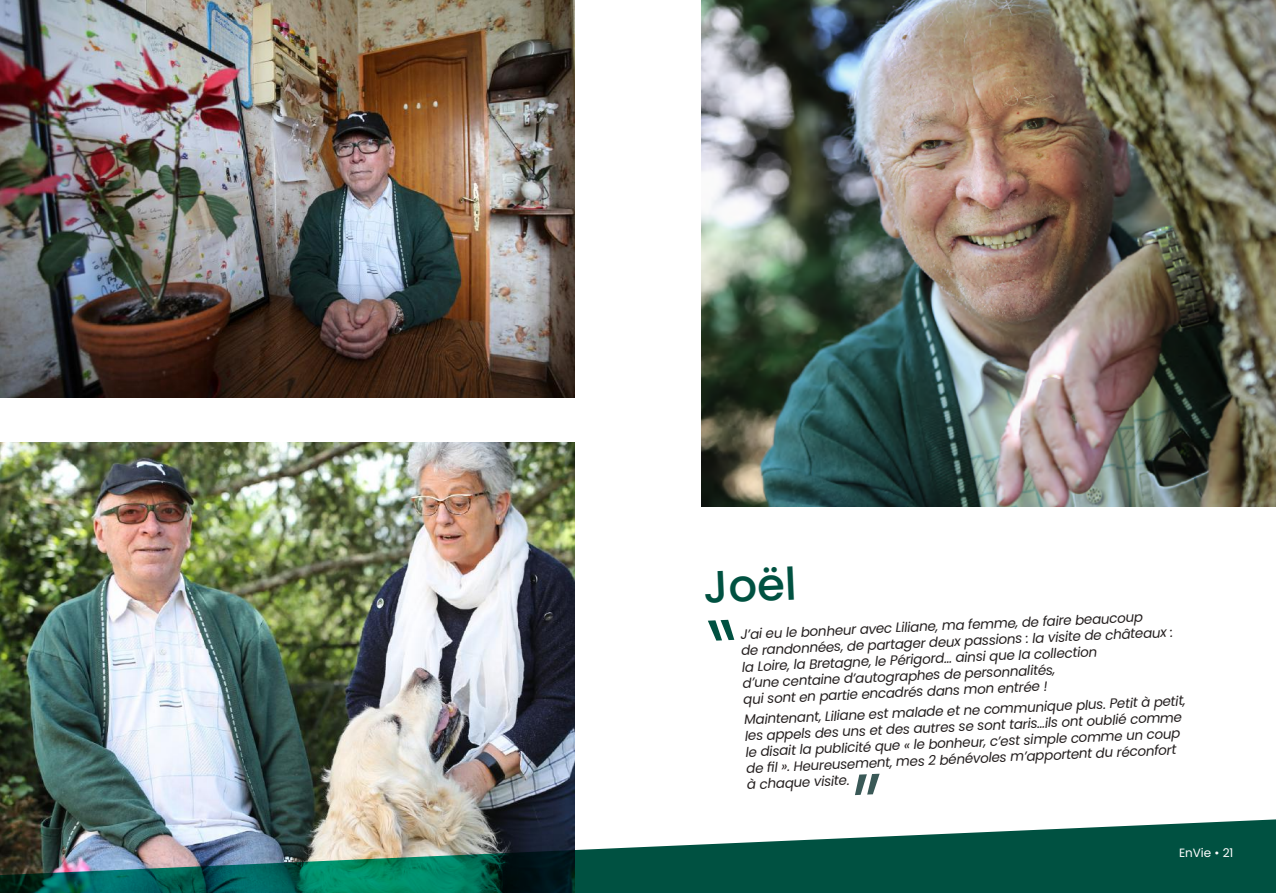
<style>
.page{position:relative;width:1276px;height:893px;background:#fff}
.page>*{position:absolute;margin:0;border:0;box-sizing:border-box;transform-origin:0 0}
.t1{font:500 45px "Poppins";color:#005141}
.t2{font:italic 13.5px/16px "Poppins";color:#241f1f}
.t3{font:12px "Poppins";color:#fff}
</style>
<div class="page">
<svg style="left:708px;top:620px;width:26px;height:21px"></svg>
<img style="left:0;top:442px;width:574px;height:375px">
<img style="left:0;top:0;width:574px;height:398px">
<img style="left:702px;top:0;width:574px;height:506px">
<svg style="left:855px;top:774px;width:24px;height:21px"></svg>
<img style="left:0;top:817px;width:1276px;height:76px">
<h1 class="t1" style="left:701px;top:562px;width:95px;rotate:-3deg">Joël</h1>
<p class="t2" style="left:739px;top:628px;width:434px;rotate:-3deg">J’ai eu le bonheur avec Liliane, ma femme, de faire beaucoup<br>de randonnées, de partager deux passions : la visite de châteaux : la Loire, la Bretagne, le Périgord… ainsi que la collection<br>d’une centaine d’autographes de personnalités,<br>qui sont en partie encadrés dans mon entrée !</p>
<p class="t2" style="left:743px;top:714px;width:444px;rotate:-3deg">Maintenant, Liliane est malade et ne communique plus. Petit à petit, les appels des uns et des autres se sont taris…ils ont oublié comme le disait la publicité que « le bonheur, c’est simple comme un coup de fi l ». Heureusement, mes 2 bénévoles m’apportent du réconfort</p>
<p class="t2" style="left:746px;top:777px;width:104px;rotate:-3deg">à chaque visite.</p>
<p class="t3" style="left:1179px;top:846px;width:56px">EnVie • 21</p>
</div>
